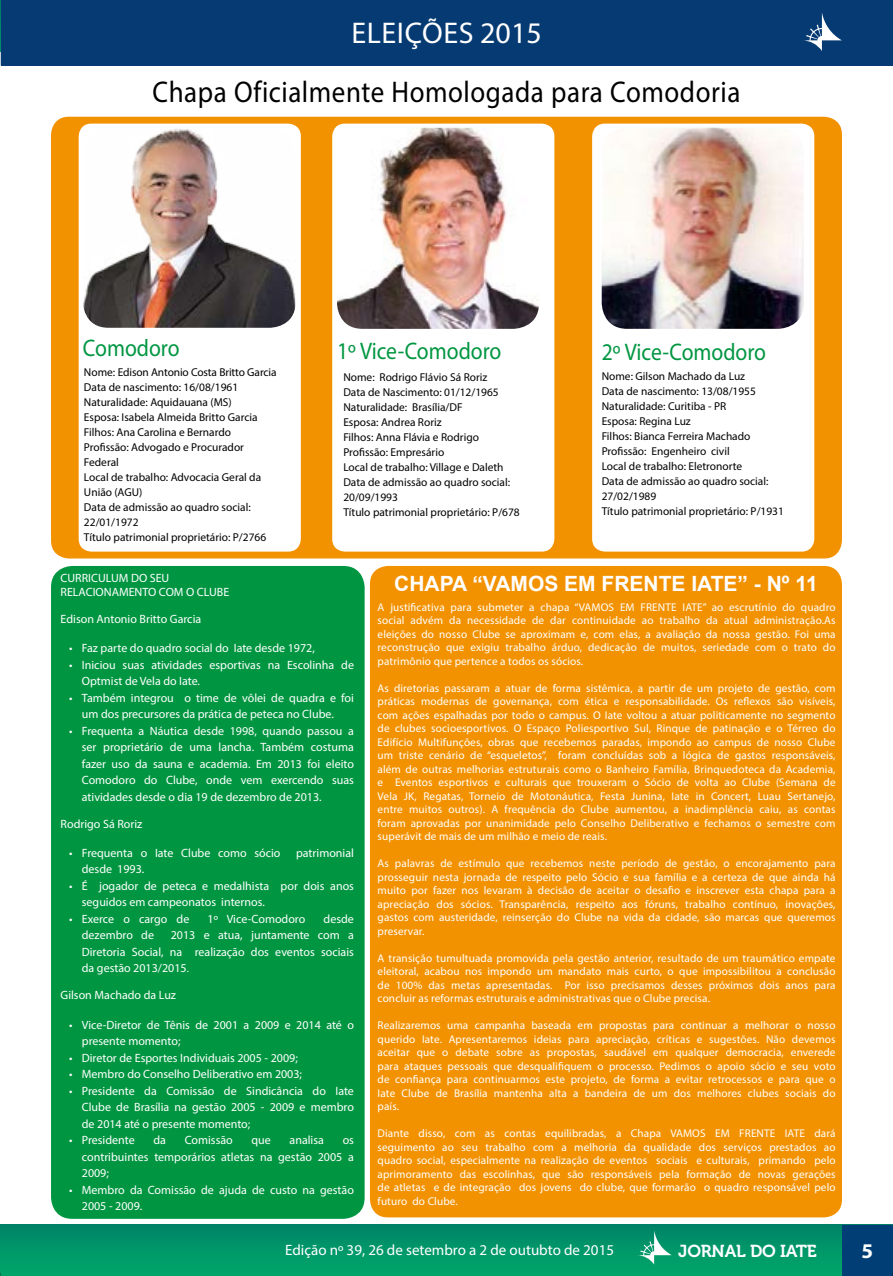
<style>
.page{position:relative;width:893px;height:1276px;background:#fff}
.page>*{position:absolute;margin:0;border:0;box-sizing:border-box;transform-origin:0 0}
.t1{font:30px "Myriad Pro";letter-spacing:.02em;color:#000;scale:.9 1}
.t2{font:30px "Myriad Pro";letter-spacing:.02em;color:#fff}
.t3{font:24px "Myriad Pro";color:#009641;scale:.9 1}
.t4{font:700 21px "Arial";color:#fff}
.t5{font:700 21px "Myriad Pro";color:#fff}
.t6{font:17.25px "Museo 700";letter-spacing:-.01em;color:#fff}
.t7{font:15px "Myriad Pro";color:#fff}
.t8{font:12px/16.5px "Myriad Pro";color:#fff}
.t9{font:11.4px/15px "Myriad Pro";color:#000}
.t10{font:11.25px/13.5px "Myriad Pro";letter-spacing:.01em;color:#fff;text-align:justify}
.s1{font-size:10.5px}
</style>
<div class="page">
<div style="left:0;top:1225px;width:893px;height:51px;background:linear-gradient(to bottom,#008567,#00a76a)"></div>
<svg style="left:636px;top:1230px;width:36px;height:34px"></svg>
<div style="left:842px;top:1225px;width:51px;height:51px;background:#003e75"></div>
<div style="left:1px;top:0;width:892px;height:65px;background:#053a72"></div>
<div style="left:51px;top:566px;width:314px;height:652px;background:#009641;border-radius:21px"></div>
<div style="left:51px;top:117px;width:791px;height:441px;background:#f39200;border-radius:18px"></div>
<div style="left:79px;top:124px;width:222px;height:427px;background:#fff;border-radius:13px"></div>
<div style="left:332px;top:124px;width:222px;height:427px;background:#fff;border-radius:13px"></div>
<div style="left:592px;top:124px;width:222px;height:427px;background:#fff;border-radius:13px"></div>
<div style="left:370px;top:566px;width:472px;height:651px;background:#f39200;border-radius:18px"></div>
<img style="left:83px;top:128px;width:213px;height:200px">
<img style="left:602px;top:128px;width:202px;height:201px">
<img style="left:337px;top:128px;width:202px;height:201px">
<svg style="left:803px;top:12px;width:39px;height:39px"></svg>
<h1 class="t2" style="left:351px;top:14px;width:192px">ELEIÇÕES 2015</h1>
<h1 class="t1" style="left:152px;top:74px;width:655px">Chapa Oficialmente Homologada para Comodoria</h1>
<h2 class="t3" style="left:83px;top:333px;width:109px">Comodoro</h2>
<h2 class="t3" style="left:337px;top:336px;width:184px">1º Vice-Comodoro</h2>
<h2 class="t3" style="left:602px;top:337px;width:184px">2º Vice-Comodoro</h2>
<p class="t9" style="left:84px;top:364px;width:194px">Nome: Edison Antonio Costa Britto Garcia<br>Data de nascimento: 16/08/1961<br>Naturalidade: Aquidauana (MS)<br>Esposa: Isabela Almeida Britto Garcia<br>Filhos: Ana Carolina e Bernardo<br>Profissão: Advogado e Procurador<br>Federal<br>Local de trabalho: Advocacia Geral da<br>União (AGU)<br>Data de admissão ao quadro social:<br>22/01/1972<br>Título patrimonial proprietário: P/2766</p>
<p class="t9" style="left:343px;top:369px;width:178px">Nome: Rodrigo Flávio Sá Roriz<br>Data de Nascimento: 01/12/1965<br>Naturalidade: Brasília/DF<br>Esposa: Andrea Roriz<br>Filhos: Anna Flávia e Rodrigo<br>Profissão: Empresário<br>Local de trabalho: Village e Daleth<br>Data de admissão ao quadro social:<br>20/09/1993<br>Título patrimonial proprietário: P/678</p>
<p class="t9" style="left:602px;top:368px;width:184px">Nome: Gilson Machado da Luz<br>Data de nascimento: 13/08/1955<br>Naturalidade: Curitiba - PR<br>Esposa: Regina Luz<br>Filhos: Bianca Ferreira Machado<br>Profissão: Engenheiro civil<br>Local de trabalho: Eletronorte<br>Data de admissão ao quadro social:<br>27/02/1989<br>Título patrimonial proprietário: P/1931</p>
<p class="t8" style="left:61px;top:570px;width:170px;line-height:14.4px">CURRICULUM DO SEU<br>RELACIONAMENTO COM O CLUBE</p>
<p class="t8" style="left:61px;top:610px;width:142px">Edison Antonio Britto Garcia</p>
<p class="t8" style="left:69px;top:640px;width:247px">• Faz parte do quadro social do Iate desde 1972,</p>
<p class="t8" style="left:82px;top:656px;width:274px;text-indent:-13px">• Iniciou suas atividades esportivas na Escolinha de<br>Optmist de Vela do Iate.</p>
<p class="t8" style="left:82px;top:689px;width:274px;text-indent:-13px">• Também integrou o time de vôlei de quadra e foi um dos precursores da prática de peteca no Clube.</p>
<p class="t8" style="left:82px;top:722px;width:274px;text-align:justify;text-indent:-13px">• Frequenta a Náutica desde 1998, quando passou a ser proprietário de uma lancha. Também costuma fazer uso da sauna e academia. Em 2013 foi eleito Comodoro do Clube, onde vem exercendo suas atividades desde o dia 19 de dezembro de 2013.</p>
<p class="t8" style="left:61px;top:815px;width:83px">Rodrigo Sá Roriz</p>
<p class="t8" style="left:69px;top:844px;width:213px">• Frequenta o Iate Clube como sócio</p>
<p class="t8" style="left:296px;top:844px;width:59px">patrimonial</p>
<p class="t8" style="left:82px;top:861px;width:64px">desde 1993.</p>
<p class="t8" style="left:82px;top:877px;width:274px;text-indent:-13px">• É jogador de peteca e medalhista por dois anos seguidos em campeonatos internos.</p>
<p class="t8" style="left:69px;top:910px;width:122px">• Exerce o cargo de</p>
<p class="t8" style="left:208px;top:910px;width:99px">1º Vice-Comodoro</p>
<p class="t8" style="left:324px;top:910px;width:32px">desde</p>
<p class="t8" style="left:82px;top:927px;width:74px">dezembro de</p>
<h3 class="t4" style="left:394px;top:568px;width:425px">CHAPA “VAMOS EM FRENTE IATE” - Nº 11</h3>
<p class="t10" style="left:378px;top:600px;width:459px">A justificativa para submeter a chapa “VAMOS EM FRENTE IATE” ao escrutínio do quadro social advém da necessidade de dar continuidade ao trabalho da atual administração.As eleições do nosso Clube se aproximam e, com elas, a avaliação da nossa gestão. Foi uma reconstrução que exigiu trabalho árduo, dedicação de muitos, seriedade com o trato do patrimônio que pertence a todos os sócios.</p>
<p class="t10" style="left:378px;top:681px;width:459px">As diretorias passaram a atuar de forma sistêmica, a partir de um projeto de gestão, com práticas modernas de governança, com ética e responsabilidade. Os reflexos são visíveis, com ações espalhadas por todo o campus. O Iate voltou a atuar politicamente no segmento de clubes socioesportivos. O Espaço Poliesportivo Sul, Rinque de patinação e o Térreo do Edifício Multifunções, obras que recebemos paradas, impondo ao campus de nosso Clube um triste cenário de “esqueletos”, foram concluídas sob a lógica de gastos responsáveis, além de outras melhorias estruturais como o Banheiro Família, Brinquedoteca da Academia, e Eventos esportivos e culturais que trouxeram o Sócio de volta ao Clube (Semana de Vela JK, Regatas, Torneio de Motonáutica, Festa Junina, Iate in Concert, Luau Sertanejo, entre muitos outros). A frequência do Clube aumentou, a inadimplência caiu, as contas foram aprovadas por unanimidade pelo Conselho Deliberativo e fechamos o semestre com superávit de mais de um milhão e meio de reais.</p>
<p class="t10" style="left:378px;top:856px;width:459px">As palavras de estímulo que recebemos neste período de gestão, o encorajamento para prosseguir nesta jornada de respeito pelo Sócio e sua família e a certeza de que ainda há muito por fazer nos levaram à decisão de aceitar o desafio e inscrever esta chapa para a apreciação dos sócios. Transparência, respeito aos fóruns, trabalho contínuo, inovações, gastos com austeridade, reinserção do Clube na vida da cidade, são marcas que queremos preservar.</p>
<p class="t10" style="left:378px;top:951px;width:459px">A transição tumultuada promovida pela gestão anterior, resultado de um traumático empate eleitoral, acabou nos impondo um mandato mais curto, o que impossibilitou a conclusão de 100% das metas apresentadas. Por isso precisamos desses próximos dois anos para concluir as reformas estruturais e administrativas que o Clube precisa.</p>
<p class="t10" style="left:378px;top:1018px;width:459px">Realizaremos uma campanha baseada em propostas para continuar a melhorar o nosso querido Iate. Apresentaremos ideias para apreciação, críticas e sugestões. Não devemos aceitar que o debate sobre as propostas, saudável em qualquer democracia, enverede para ataques pessoais que desqualifiquem o processo. Pedimos o apoio sócio e seu voto de confiança para continuarmos este projeto, de forma a evitar retrocessos e para que o Iate Clube de Brasília mantenha alta a bandeira de um dos melhores clubes sociais do país.</p>
<p class="t10" style="left:378px;top:1126px;width:460px">Diante disso, com as contas equilibradas, a Chapa VAMOS EM FRENTE IATE dará seguimento ao seu trabalho com a melhoria da qualidade dos serviços prestados ao quadro social, especialmente na realização de eventos sociais e culturais, primando pelo aprimoramento das escolinhas, que são responsáveis pela formação de novas gerações de atletas e de integração dos jovens do clube, que formarão o quadro responsável pelo futuro do Clube.</p>
<p class="t8" style="left:82px;top:927px;width:274px;text-align:justify;text-indent:89px">2013 e atua, juntamente com a Diretoria Social, na realização dos eventos sociais da gestão 2013/2015<span class="s1">.</span></p>
<p class="t8" style="left:61px;top:987px;width:117px">Gilson Machado da Luz</p>
<p class="t8" style="left:82px;top:1016px;width:274px;text-indent:-13px">• Vice-Diretor de Tênis de 2001 a 2009 e 2014 até o presente momento;</p>
<p class="t8" style="left:69px;top:1049px;width:230px">• Diretor de Esportes Individuais 2005 - 2009;</p>
<p class="t8" style="left:69px;top:1065px;width:234px">• Membro do Conselho Deliberativo em 2003;</p>
<p class="t8" style="left:82px;top:1082px;width:274px;text-align:justify;text-indent:-13px">• Presidente da Comissão de Sindicância do Iate Clube de Brasília na gestão 2005 - 2009 e membro de 2014 até o presente momento;</p>
<p class="t8" style="left:69px;top:1131px;width:67px">• Presidente</p>
<p class="t8" style="left:153px;top:1131px;width:14px">da</p>
<p class="t8" style="left:185px;top:1131px;width:50px">Comissão</p>
<p class="t8" style="left:251px;top:1131px;width:21px">que</p>
<p class="t8" style="left:290px;top:1131px;width:36px">analisa</p>
<p class="t8" style="left:82px;top:1131px;width:274px;text-align:justify;text-indent:261px">os contribuintes temporários atletas na gestão 2005 a 2009;</p>
<p class="t8" style="left:82px;top:1181px;width:274px;text-indent:-13px">• Membro da Comissão de ajuda de custo na gestão<br>2005 - 2009.</p>
<h3 class="t7" style="left:285px;top:1240px;width:330px">Edição nº 39, 26 de setembro a 2 de outubto de 2015</h3>
<h3 class="t6" style="left:678px;top:1241px;width:140px">JORNAL DO IATE</h3>
<h3 class="t5" style="left:862px;top:1237px;width:13px">5</h3>
</div>
